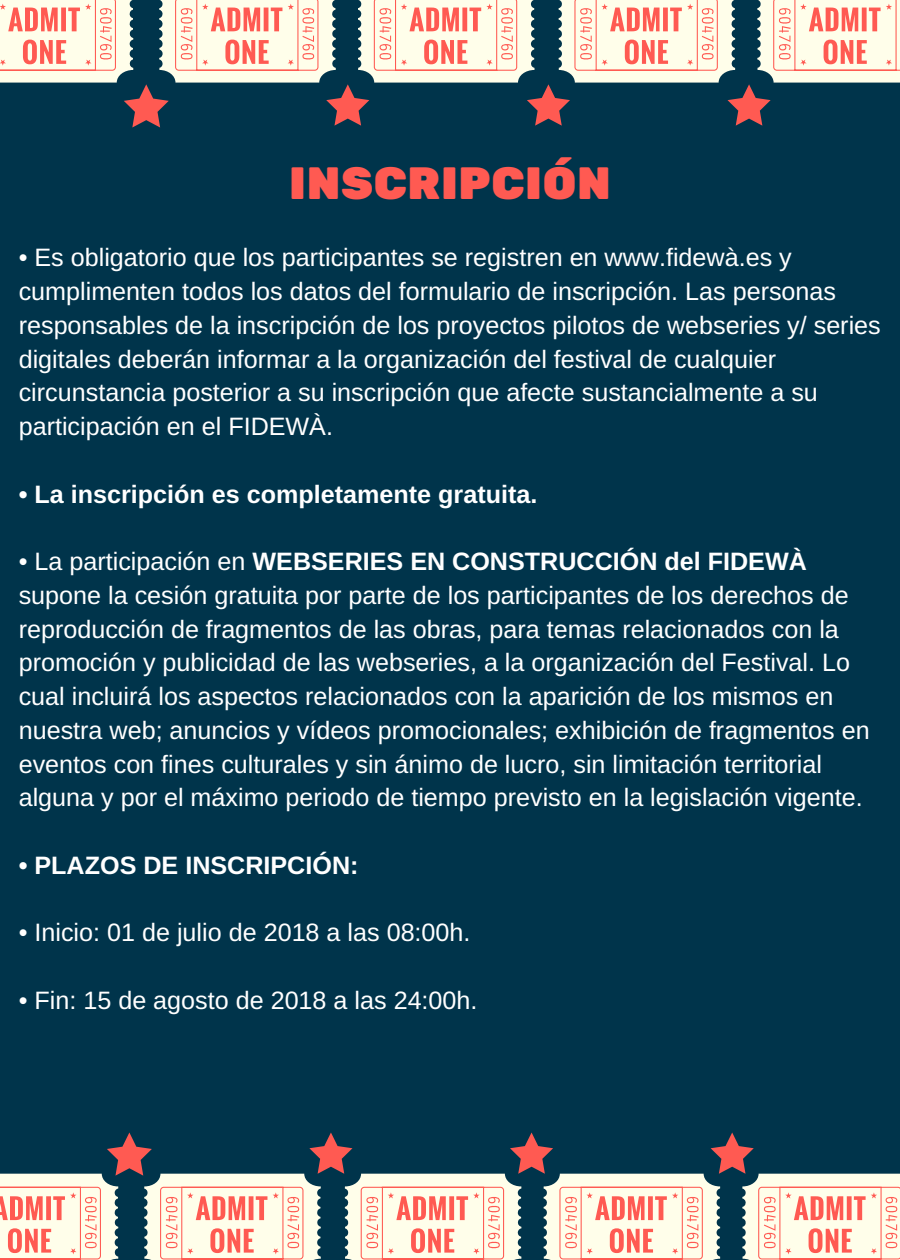
<style>
.page{position:relative;width:900px;height:1260px;background:#00344b}
.page>*{position:absolute;margin:0;border:0;box-sizing:border-box;transform-origin:0 0}
.t1{font:45.25px "Rubik One";color:#ff5a52}
.t2{font:25.25px/33.8px "Arimo";color:#fff}
.t3{font:700 25.25px "Arimo";color:#fff}
.s1{font-weight:700}
</style>
<div class="page">
<svg style="left:0;top:1132px;width:900px;height:128px"></svg>
<svg style="left:0;top:0;width:900px;height:128px"></svg>
<h1 class="t1" style="left:289px;top:157px;width:324px">INSCRIPCIÓN</h1>
<p class="t2" style="left:19px;top:241px;width:864px">• Es obligatorio que los participantes se registren en www.fidewà.es y cumplimenten todos los datos del formulario de inscripción. Las personas responsables de la inscripción de los proyectos pilotos de webseries y/ series digitales deberán informar a la organización del festival de cualquier circunstancia posterior a su inscripción que afecte sustancialmente a su participación en el FIDEWÀ.</p>
<p class="t3" style="left:19px;top:480px;width:520px">• La inscripción es completamente gratuita.</p>
<p class="t2" style="left:19px;top:544px;width:852px">• La participación en <span class="s1">WEBSERIES EN CONSTRUCCIÓN del FIDEWÀ </span>supone la cesión gratuita por parte de los participantes de los derechos de reproducción de fragmentos de las obras, para temas relacionados con la promoción y publicidad de las webseries, a la organización del Festival. Lo cual incluirá los aspectos relacionados con la aparición de los mismos en nuestra web; anuncios y vídeos promocionales; exhibición de fragmentos en eventos con fines culturales y sin ánimo de lucro, sin limitación territorial alguna y por el máximo periodo de tiempo previsto en la legislación vigente.</p>
<p class="t3" style="left:19px;top:851px;width:341px">• PLAZOS DE INSCRIPCIÓN:</p>
<p class="t2" style="left:19px;top:916px;width:453px">• Inicio: 01 de julio de 2018 a las 08:00h.</p>
<p class="t2" style="left:19px;top:983px;width:460px">• Fin: 15 de agosto de 2018 a las 24:00h.</p>
</div>
